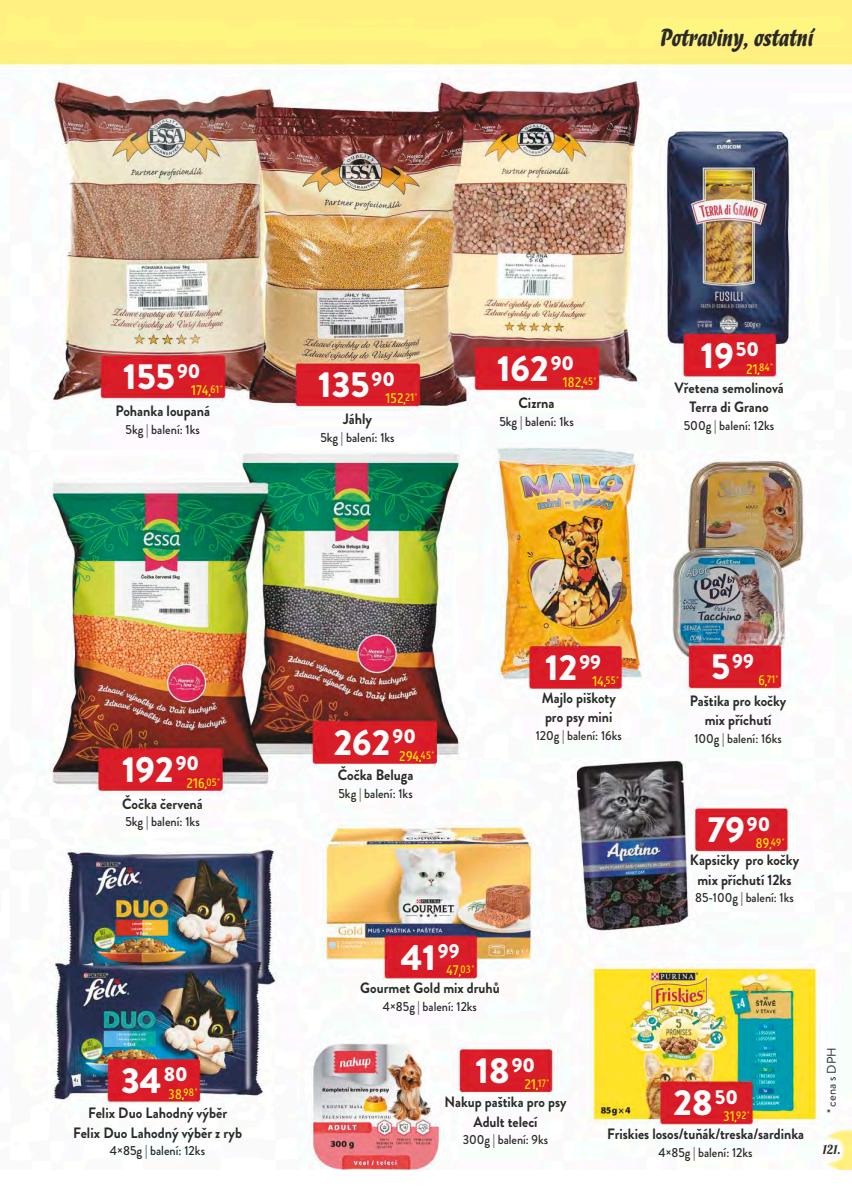
<style>
.page{position:relative;width:852px;height:1188px;background:#fff}
.page>*{position:absolute;margin:0;border:0;box-sizing:border-box;transform-origin:0 0}
.t1{font:900 36.25px "Brandon Grotesque";color:#fdfdfd}
.t2{font:italic 25px "Lokal Script 33";color:#292928}
.t3{font:900 20.12px "Brandon Grotesque";color:#fdfdfd}
.t4{font:16.25px "Eirik Raude";letter-spacing:.025em;color:#ffed00;scale:.86 1}
.t5{font:700 15px/19.2px "Brandon Grotesque";color:#292928;text-align:center;scale:.93 1}
.t6{font:700 15px/19.2px "Brandon Grotesque";color:#292928;text-align:center;scale:.94 1}
.t7{font:500 13.12px "Brandon Grotesque";color:#292928;scale:.94 1}
.t8{font:500 13.12px "Brandon Grotesque";color:#292928;scale:.93 1}
.t9{font:12.5px "Brandon Grotesque";color:#292928}
.t10{font:12.5px "Lobster 1.3";color:#292928}
.t11{font:12.5px "Eirik Raude";color:#ffed00;scale:.86 1}
.t12{font:7.5px "Eirik Raude";color:#ffed00;scale:.86 1}
.s1{font-size:12.5px}
.s2{font-size:7.5px}
.s3{font-size:16.25px}
</style>
<div class="page">
<img style="left:0;top:0;width:851px;height:1169px">
<h2 class="t2" style="left:660px;top:27px;width:154px">Potraviny, ostatní</h2>
<h3 class="t3" style="left:177px;top:364px;width:25px">90</h3>
<h1 class="t1" style="left:123px;top:364px;width:53px">155</h1>
<p class="t12" style="left:220px;top:383px;width:4px">*</p>
<p class="t4" style="left:191px;top:380px;width:34px">174 <span class="s1">61</span><span class="s2">,</span></p>
<p class="t6" style="left:115px;top:403px;width:102px">Pohanka loupaná</p>
<p class="t7" style="left:125px;top:424px;width:81px">5kg | balení: 1ks</p>
<h1 class="t1" style="left:700px;top:342px;width:35px">19</h1>
<h3 class="t3" style="left:735px;top:342px;width:25px">50</h3>
<h1 class="t1" style="left:497px;top:356px;width:53px">162</h1>
<h3 class="t3" style="left:550px;top:355px;width:25px">90</h3>
<p class="t4" style="left:746px;top:358px;width:29px">21<span class="s2">,</span><span class="s1">84</span></p>
<p class="t12" style="left:770px;top:361px;width:4px">*</p>
<h3 class="t3" style="left:371px;top:372px;width:25px">90</h3>
<h1 class="t1" style="left:318px;top:372px;width:53px">135</h1>
<p class="t4" style="left:562px;top:372px;width:37px">182<span class="s2">,</span><span class="s1">45</span></p>
<p class="t12" style="left:593px;top:375px;width:4px">*</p>
<p class="t4" style="left:385px;top:388px;width:35px">152 <span class="s1">21</span><span class="s2">,</span></p>
<p class="t6" style="left:674px;top:380px;width:118px">Vřetena semolinová<br>Terra di Grano</p>
<p class="t7" style="left:683px;top:421px;width:98px">500g | balení: 12ks</p>
<p class="t12" style="left:415px;top:391px;width:4px">*</p>
<p class="t6" style="left:518px;top:395px;width:40px">Cizrna</p>
<p class="t7" style="left:499px;top:416px;width:81px">5kg | balení: 1ks</p>
<p class="t6" style="left:343px;top:411px;width:32px">Jáhly</p>
<p class="t7" style="left:320px;top:432px;width:81px">5kg | balení: 1ks</p>
<h3 class="t3" style="left:176px;top:756px;width:25px">90</h3>
<h1 class="t1" style="left:122px;top:756px;width:53px">192</h1>
<p class="t4" style="left:186px;top:772px;width:37px">216<span class="s2">,</span><span class="s1">05</span></p>
<p class="t6" style="left:122px;top:796px;width:87px">Čočka červená</p>
<p class="t7" style="left:125px;top:817px;width:81px">5kg | balení: 1ks</p>
<p class="t12" style="left:217px;top:775px;width:4px">*</p>
<h3 class="t3" style="left:164px;top:1067px;width:25px">80</h3>
<h1 class="t1" style="left:121px;top:1067px;width:42px">34</h1>
<p class="t4" style="left:168px;top:1083px;width:32px">38<span class="s2">,</span><span class="s1">98</span></p>
<p class="t6" style="left:73px;top:1105px;width:181px">Felix Duo Lahodný výběr<br>Felix Duo Lahodný výběr z ryb</p>
<p class="t7" style="left:110px;top:1146px;width:103px">4×85g | balení: 12ks</p>
<p class="t12" style="left:195px;top:1086px;width:4px">*</p>
<h1 class="t1" style="left:333px;top:729px;width:58px">262</h1>
<h3 class="t3" style="left:392px;top:729px;width:25px">90</h3>
<p class="t4" style="left:399px;top:745px;width:38px">294<span class="s2">,</span><span class="s1">45</span></p>
<p class="t6" style="left:337px;top:767px;width:82px">Čočka Beluga</p>
<p class="t7" style="left:338px;top:788px;width:81px">5kg | balení: 1ks</p>
<p class="t12" style="left:431px;top:748px;width:4px">*</p>
<h3 class="t3" style="left:579px;top:654px;width:23px">99</h3>
<h1 class="t1" style="left:545px;top:654px;width:34px">12</h1>
<p class="t12" style="left:616px;top:673px;width:4px">*</p>
<p class="t4" style="left:592px;top:670px;width:28px">14<span class="s2">,</span><span class="s1">55</span></p>
<p class="t5" style="left:541px;top:690px;width:81px;text-align:left">Majlo piškoty pro psy mini</p>
<p class="t8" style="left:535px;top:730px;width:94px">120g | balení: 16ks</p>
<h3 class="t3" style="left:438px;top:944px;width:23px">99</h3>
<h1 class="t1" style="left:401px;top:944px;width:37px">41</h1>
<p class="t12" style="left:471px;top:963px;width:4px">*</p>
<p class="t4" style="left:446px;top:960px;width:30px">47<span class="s2">,</span><span class="s1">03</span></p>
<p class="t5" style="left:360px;top:980px;width:151px">Gourmet Gold mix druhů</p>
<p class="t8" style="left:383px;top:1001px;width:103px">4×85g | balení: 12ks</p>
<h3 class="t3" style="left:732px;top:654px;width:23px">99</h3>
<h1 class="t1" style="left:711px;top:654px;width:21px">5</h1>
<p class="t11" style="left:758px;top:671px;width:21px"><span class="s3">6</span> 71<sub>,</sub></p>
<p class="t12" style="left:775px;top:673px;width:4px">*</p>
<p class="t5" style="left:689px;top:693px;width:105px">Paštika pro kočky mix příchutí</p>
<p class="t8" style="left:694px;top:733px;width:95px">100g | balení: 16ks</p>
<h3 class="t3" style="left:746px;top:816px;width:25px">90</h3>
<h1 class="t1" style="left:707px;top:817px;width:39px">79</h1>
<p class="t4" style="left:755px;top:833px;width:31px">89<span class="s2">,</span><span class="s1">49</span></p>
<p class="t12" style="left:782px;top:836px;width:4px">*</p>
<p class="t5" style="left:689px;top:852px;width:119px">Kapsičky pro kočky mix příchutí 12ks</p>
<p class="t8" style="left:695px;top:893px;width:108px">85-100g | balení: 1ks</p>
<h3 class="t3" style="left:511px;top:1057px;width:25px">90</h3>
<h1 class="t1" style="left:475px;top:1057px;width:36px">18</h1>
<p class="t4" style="left:524px;top:1073px;width:26px">21<span class="s2">,</span><span class="s1">17</span></p>
<p class="t12" style="left:546px;top:1076px;width:4px">*</p>
<p class="t5" style="left:444px;top:1094px;width:132px">Nakup paštika pro psy<br>Adult telecí</p>
<p class="t8" style="left:462px;top:1135px;width:93px">300g | balení: 9ks</p>
<h3 class="t3" style="left:714px;top:1089px;width:25px">50</h3>
<h1 class="t1" style="left:673px;top:1090px;width:41px">28</h1>
<p class="t4" style="left:722px;top:1106px;width:29px">31<span class="s2">,</span><span class="s1">92</span></p>
<p class="t12" style="left:747px;top:1108px;width:4px">*</p>
<p class="t5" style="left:607px;top:1126px;width:213px">Friskies losos/tuňák/treska/sardinka</p>
<p class="t8" style="left:658px;top:1147px;width:103px">4×85g | balení: 12ks</p>
<p class="t9" style="left:827px;top:1113px;width:67px;rotate:-90deg">* cena s DPH</p>
<p class="t10" style="left:822px;top:1144px;width:19px">121.</p>
</div>
